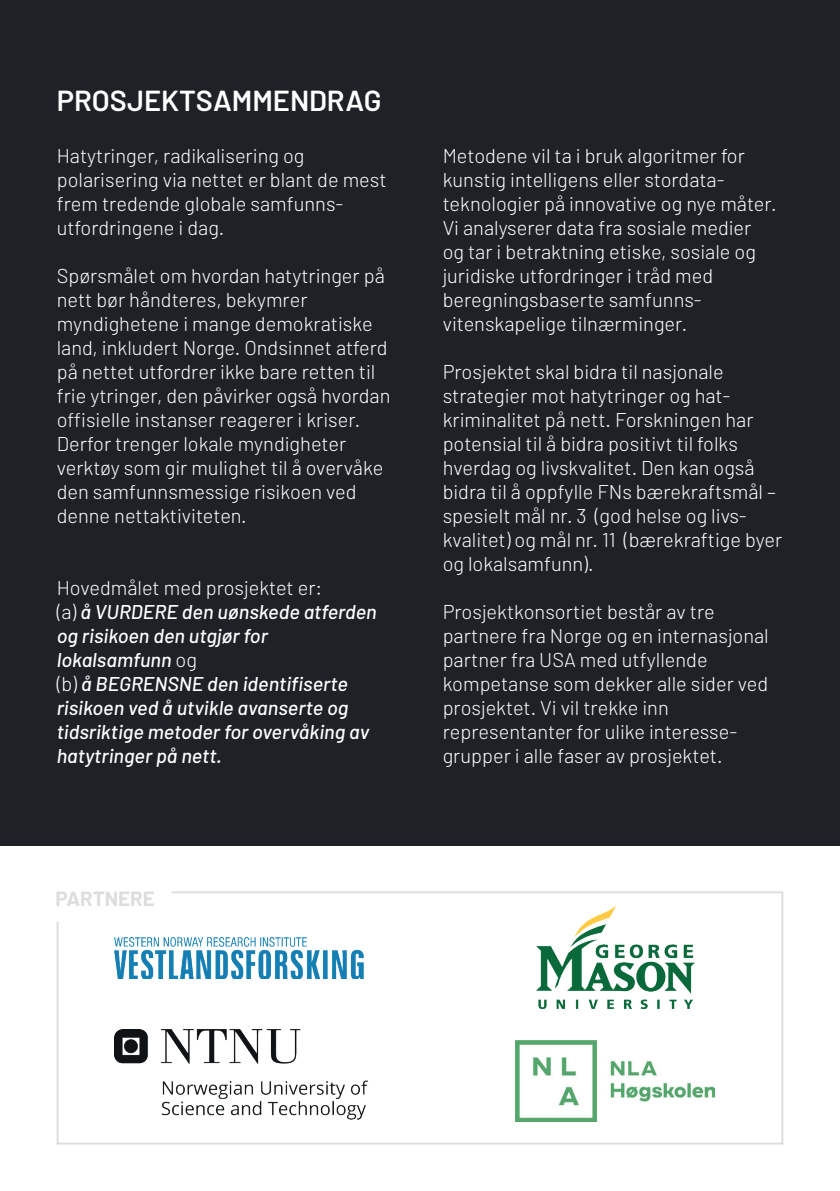
<style>
.page{position:relative;width:840px;height:1191px;background:#fff}
.page>*{position:absolute;margin:0;border:0;box-sizing:border-box;transform-origin:0 0}
.t1{font:600 29px "Barlow";color:#fff}
.t2{font:700 20.6px "Barlow";color:#dcdddf}
.t3{font:300 20px/24px "Barlow";color:#fff}
.t4{font:italic 500 20px/24px "Barlow";color:#fff}
.s1{font-weight:300;font-style:normal}
</style>
<div class="page">
<div style="left:0;top:0;width:839px;height:845px;background:#1e2227"></div>
<hr style="left:57px;top:921px;width:1px;height:223px;background:#dcdddf">
<hr style="left:57px;top:1142px;width:725px;height:2px;background:#dcdddf">
<hr style="left:780px;top:892px;width:2px;height:252px;background:#dcdddf">
<hr style="left:171px;top:891px;width:611px;height:2px;background:#dcdddf">
<img style="left:114px;top:937px;width:250px;height:41px">
<img style="left:515px;top:1040px;width:199px;height:82px">
<img style="left:536px;top:905px;width:157px;height:103px">
<img style="left:114px;top:1029px;width:254px;height:90px">
<p class="t1" style="left:57px;top:82px;width:326px">PROSJEKTSAMMENDRAG</p>
<p class="t3" style="left:57px;top:143px;width:331px">Hatytringer, radikalisering og polarisering via nettet er blant de mest frem tredende globale samfunns&shy;utfordringene i dag.</p>
<p class="t3" style="left:57px;top:263px;width:335px">Spørsmålet om hvordan hatytringer på nett bør håndteres, bekymrer myndighetene i mange demokratiske land, inkludert Norge. Ondsinnet atferd på nettet utfordrer ikke bare retten til frie ytringer, den påvirker også hvordan offisielle instanser reagerer i kriser.<br>Derfor trenger lokale myndigheter verktøy som gir mulighet til å overvåke den samfunnsmessige risikoen ved denne nettaktiviteten.</p>
<p class="t4" style="left:57px;top:576px;width:321px"><span class="s1">Hovedmålet med prosjektet er:<br>(a)</span> å VURDERE den uønskede atferden og risikoen den utgjør for lokalsamfunn <span class="s1">og<br>(b)</span> å BEGRENSNE den identifiserte risikoen ved å utvikle avanserte og tidsriktige metoder for overvåking av hatytringer på nett.</p>
<p class="t2" style="left:55px;top:885px;width:101px">PARTNERE</p>
<p class="t3" style="left:442px;top:143px;width:335px">Metodene vil ta i bruk algoritmer for kunstig intelligens eller stordata&shy;teknologier på innovative og nye måter.<br>Vi analyserer data fra sosiale medier og tar i betraktning etiske, sosiale og juridiske utfordringer i tråd med beregningsbaserte samfunns&shy;vitenskapelige tilnærminger.</p>
<p class="t3" style="left:442px;top:359px;width:341px">Prosjektet skal bidra til nasjonale strategier mot hatytringer og hat&shy;kriminalitet på nett. Forskningen har potensial til å bidra positivt til folks hverdag og livskvalitet. Den kan også bidra til å oppfylle FNs bærekraftsmål – spesielt mål nr. 3 (god helse og livs&shy;kvalitet) og mål nr. 11 (bærekraftige byer og lokalsamfunn).</p>
<p class="t3" style="left:442px;top:599px;width:327px">Prosjektkonsortiet består av tre partnere fra Norge og en internasjonal partner fra USA med utfyllende kompetanse som dekker alle sider ved prosjektet. Vi vil trekke inn representanter for ulike interesse&shy;grupper i alle faser av prosjektet.</p>
</div>
